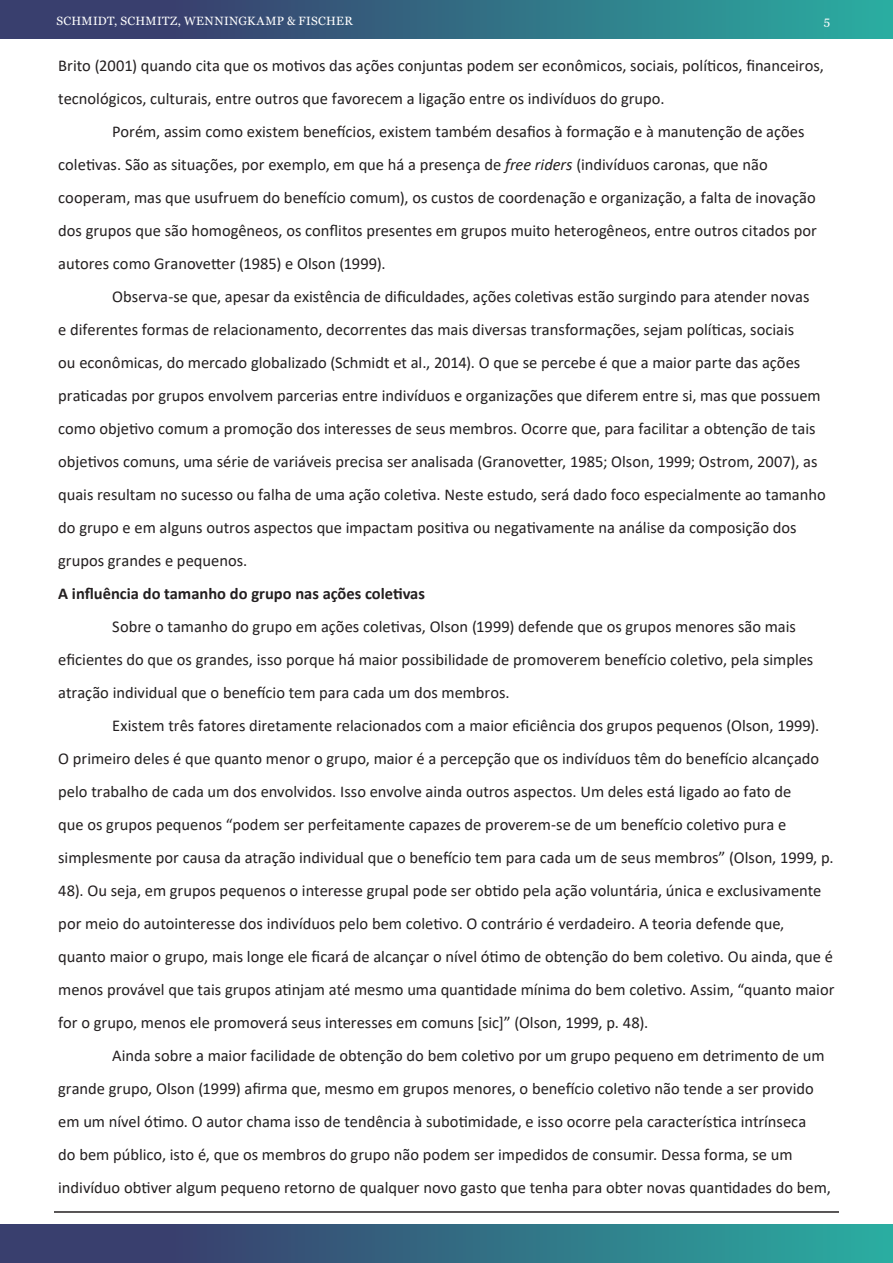
<style>
.page{position:relative;width:893px;height:1263px;background:#fff}
.page>*{position:absolute;margin:0;border:0;box-sizing:border-box;transform-origin:0 0}
.Paragrafo{font:16.5px/33px "Calibri";color:#231f20}
.Título_Nivel_2{font:700 16.5px "Calibri";color:#231f20}
.t1{font:12px "Georgia";letter-spacing:.025em;color:#fff}
.s1{font-style:italic}
</style>
<div class="page">
<div style="left:0;top:0;width:893px;height:38px;background:linear-gradient(to right,#3b2e66,#2baaa0)"></div>
<div style="left:0;top:1225px;width:893px;height:38px;background:linear-gradient(to right,#3b2e66,#2baaa0)"></div>
<hr style="left:54px;top:1211px;width:785px;height:2px;background:#231f20">
<p class="t1" style="left:56px;top:13px;width:298px">SCHMIDT, SCHMITZ, WENNINGKAMP &amp; FISCHER</p>
<p class="t1" style="left:824px;top:13px;width:8px">5</p>
<p class="Paragrafo" style="left:58px;top:48px;width:767px">Brito (2001) quando cita que os motivos das ações conjuntas podem ser econômicos, sociais, políticos, financeiros, tecnológicos, culturais, entre outros que favorecem a ligação entre os indivíduos do grupo.</p>
<p class="Paragrafo" style="left:58px;top:114px;width:760px;text-indent:54px">Porém, assim como existem benefícios, existem também desafios à formação e à manutenção de ações coletivas. São as situações, por exemplo, em que há a presença de <span class="s1">free riders</span> (indivíduos caronas, que não cooperam, mas que usufruem do benefício comum), os custos de coordenação e organização, a falta de inovação dos grupos que são homogêneos, os conflitos presentes em grupos muito heterogêneos, entre outros citados por autores como Granovetter (1985) e Olson (1999).</p>
<p class="Paragrafo" style="left:58px;top:279px;width:769px;text-indent:54px">Observa-se que, apesar da existência de dificuldades, ações coletivas estão surgindo para atender novas<br>e diferentes formas de relacionamento, decorrentes das mais diversas transformações, sejam políticas, sociais<br>ou econômicas, do mercado globalizado (Schmidt et al., 2014). O que se percebe é que a maior parte das ações praticadas por grupos envolvem parcerias entre indivíduos e organizações que diferem entre si, mas que possuem como objetivo comum a promoção dos interesses de seus membros. Ocorre que, para facilitar a obtenção de tais objetivos comuns, uma série de variáveis precisa ser analisada (Granovetter, 1985; Olson, 1999; Ostrom, 2007), as quais resultam no sucesso ou falha de uma ação coletiva. Neste estudo, será dado foco especialmente ao tamanho do grupo e em alguns outros aspectos que impactam positiva ou negativamente na análise da composição dos grupos grandes e pequenos.</p>
<p class="Título_Nivel_2" style="left:58px;top:581px;width:368px">A influência do tamanho do grupo nas ações coletivas</p>
<p class="Paragrafo" style="left:58px;top:609px;width:757px;text-indent:54px">Sobre o tamanho do grupo em ações coletivas, Olson (1999) defende que os grupos menores são mais eficientes do que os grandes, isso porque há maior possibilidade de promoverem benefício coletivo, pela simples atração individual que o benefício tem para cada um dos membros.</p>
<p class="Paragrafo" style="left:58px;top:708px;width:778px;text-indent:54px">Existem três fatores diretamente relacionados com a maior eficiência dos grupos pequenos (Olson, 1999).<br>O primeiro deles é que quanto menor o grupo, maior é a percepção que os indivíduos têm do benefício alcançado pelo trabalho de cada um dos envolvidos. Isso envolve ainda outros aspectos. Um deles está ligado ao fato de<br>que os grupos pequenos “podem ser perfeitamente capazes de proverem-se de um benefício coletivo pura e simplesmente por causa da atração individual que o benefício tem para cada um de seus membros” (Olson, 1999, p.<br>48). Ou seja, em grupos pequenos o interesse grupal pode ser obtido pela ação voluntária, única e exclusivamente por meio do autointeresse dos indivíduos pelo bem coletivo. O contrário é verdadeiro. A teoria defende que, quanto maior o grupo, mais longe ele ficará de alcançar o nível ótimo de obtenção do bem coletivo. Ou ainda, que é menos provável que tais grupos atinjam até mesmo uma quantidade mínima do bem coletivo. Assim, “quanto maior for o grupo, menos ele promoverá seus interesses em comuns [sic]” (Olson, 1999, p. 48).</p>
<p class="Paragrafo" style="left:58px;top:1038px;width:774px;text-indent:54px">Ainda sobre a maior facilidade de obtenção do bem coletivo por um grupo pequeno em detrimento de um grande grupo, Olson (1999) afirma que, mesmo em grupos menores, o benefício coletivo não tende a ser provido em um nível ótimo. O autor chama isso de tendência à subotimidade, e isso ocorre pela característica intrínseca<br>do bem público, isto é, que os membros do grupo não podem ser impedidos de consumir. Dessa forma, se um indivíduo obtiver algum pequeno retorno de qualquer novo gasto que tenha para obter novas quantidades do bem,</p>
</div>
